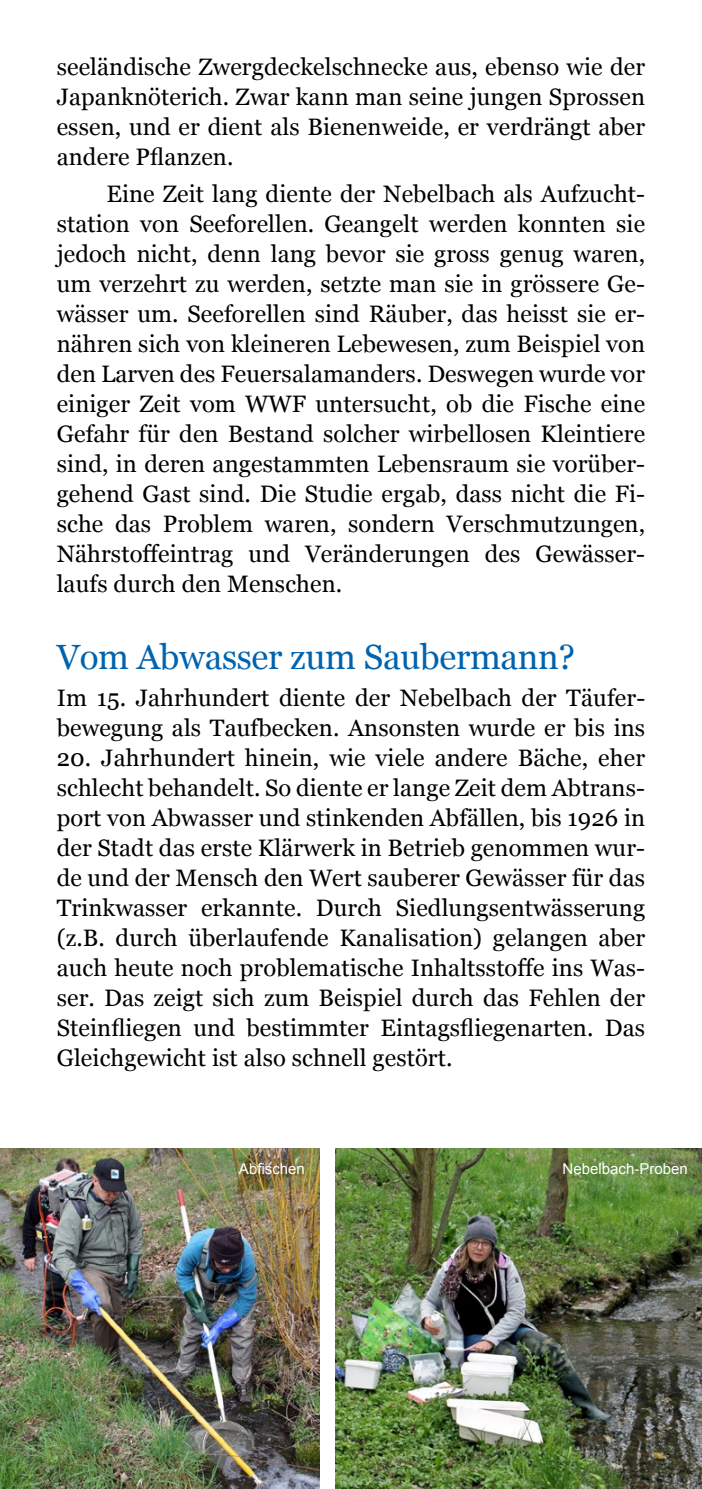
<style>
.page{position:relative;width:702px;height:1489px;background:#fff}
.page>*{position:absolute;margin:0;border:0;box-sizing:border-box;transform-origin:0 0}
.t1{font:35px "Georgia";letter-spacing:-.01em;color:#0063af}
.t2{font:23.75px/30px "Georgia";letter-spacing:.005em;color:#000;text-align:justify}
.t3{font:15px "Arial";color:#fff}
</style>
<div class="page">
<img style="left:335px;top:1148px;width:367px;height:340px">
<img style="left:0;top:1148px;width:319px;height:340px">
<p class="t2" style="left:57px;top:50px;width:590px">seeländische Zwergdeckelschnecke aus, ebenso wie der Japanknöterich. Zwar kann man seine jungen Sprossen essen, und er dient als Bienenweide, er verdrängt aber andere Pflanzen.</p>
<p class="t2" style="left:57px;top:178px;width:590px;text-indent:50px">Eine Zeit lang diente der Nebelbach als Aufzucht&shy;station von Seeforellen. Geangelt werden konnten sie jedoch nicht, denn lang bevor sie gross genug waren, um verzehrt zu werden, setzte man sie in grössere Ge&shy;wässer um. Seeforellen sind Räuber, das heisst sie er&shy;nähren sich von kleineren Lebewesen, zum Beispiel von den Larven des Feuersalamanders. Deswegen wurde vor einiger Zeit vom WWF untersucht, ob die Fische eine Gefahr für den Bestand solcher wirbellosen Kleintiere sind, in deren angestammten Lebensraum sie vorüber&shy;gehend Gast sind. Die Studie ergab, dass nicht die Fi&shy;sche das Problem waren, sondern Verschmutzungen, Nährstoffeintrag und Veränderungen des Gewässer&shy;laufs durch den Menschen.</p>
<h1 class="t1" style="left:57px;top:631px;width:520px">Vom Abwasser zum Saubermann?</h1>
<p class="t2" style="left:57px;top:682px;width:590px">Im 15. Jahrhundert diente der Nebelbach der Täufer&shy;bewegung als Taufbecken. Ansonsten wurde er bis ins</p>
<p class="t2" style="left:57px;top:742px;width:590px">20. Jahrhundert hinein, wie viele andere Bäche, eher schlecht behandelt. So diente er lange Zeit dem Abtrans&shy;port von Abwasser und stinkenden Abfällen, bis 1926 in der Stadt das erste Klärwerk in Betrieb genommen wur&shy;de und der Mensch den Wert sauberer Gewässer für das Trinkwasser erkannte. Durch Siedlungsentwässerung (z.B. durch überlaufende Kanalisation) gelangen aber auch heute noch problematische Inhaltsstoffe ins Was&shy;ser. Das zeigt sich zum Beispiel durch das Fehlen der Steinfliegen und bestimmter Eintagsfliegenarten. Das Gleichgewicht ist also schnell gestört.</p>
<p class="t3" style="left:239px;top:1158px;width:67px">Abfischen</p>
<p class="t3" style="left:562px;top:1158px;width:127px">Nebelbach-Proben</p>
</div>
